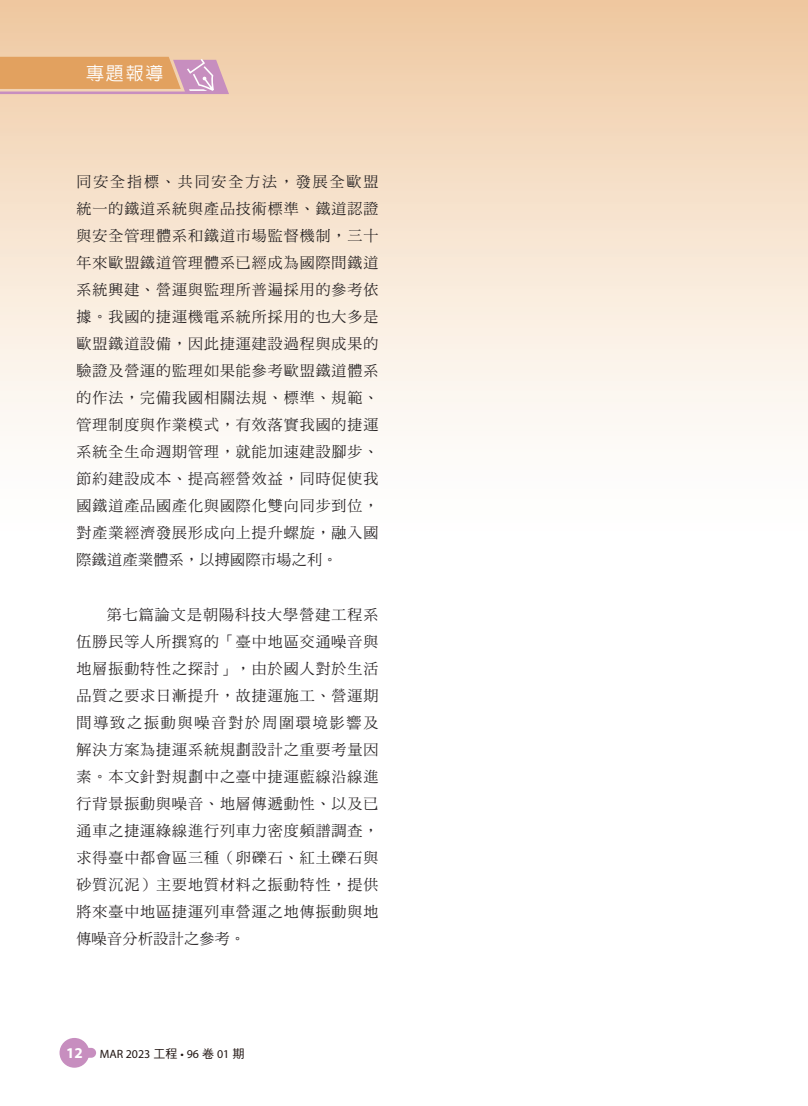
<style>
.page{position:relative;width:808px;height:1106px;background:#fff}
.page>*{position:absolute;margin:0;border:0;box-sizing:border-box;transform-origin:0 0}
.t1{font:500 18px "AR Hei B5";color:#fff}
.t2{font:15px/27px "DF Ming Std W5";letter-spacing:.06em;color:#231f20;text-align:justify}
.t3{font:12px "Myriad Pro";color:#211613}
.s1{font-weight:700;font-size:15px;color:#fff}
.s2{font-family:"DF Hei Std W5"}
</style>
<div class="page">
<div style="left:0;top:0;width:808px;height:614px;background:linear-gradient(to bottom,#f0cda8,#fff)"></div>
<svg style="left:0;top:57px;width:229px;height:37px;background:#dea47f"></svg>
<div style="left:60px;top:1037px;width:29px;height:30px;background:#c78ebf;border-radius:50%"></div>
<div style="left:70px;top:1047px;width:26px;height:10px;background:#c78ebf;border-radius:5px"></div>
<p class="t1" style="left:86px;top:64px;width:79px">專題報導</p>
<p class="t2" style="left:77px;top:168px;width:303px">同安全指標、共同安全方法，發展全歐盟統一的鐵道系統與產品技術標準、鐵道認證與安全管理體系和鐵道市場監督機制，三十年來歐盟鐵道管理體系已經成為國際間鐵道系統興建、營運與監理所普遍採用的參考依據。我國的捷運機電系統所採用的也大多是歐盟鐵道設備，因此捷運建設過程與成果的驗證及營運的監理如果能參考歐盟鐵道體系的作法，完備我國相關法規、標準、規範、管理制度與作業模式，有效落實我國的捷運系統全生命週期管理，就能加速建設腳步、節約建設成本、提高經營效益，同時促使我國鐵道產品國產化與國際化雙向同步到位，對產業經濟發展形成向上提升螺旋，融入國際鐵道產業體系，以搏國際市場之利。</p>
<p class="t2" style="left:77px;top:600px;width:303px;text-indent:30px">第七篇論文是朝陽科技大學營建工程系伍勝民等人所撰寫的「臺中地區交通噪音與地層振動特性之探討」，由於國人對於生活品質之要求日漸提升，故捷運施工、營運期間導致之振動與噪音對於周圍環境影響及解決方案為捷運系統規劃設計之重要考量因素。本文針對規劃中之臺中捷運藍線沿線進行背景振動與噪音、地層傳遞動性、以及已通車之捷運綠線進行列車力密度頻譜調查，求得臺中都會區三種（卵礫石、紅土礫石與砂質沉泥）主要地質材料之振動特性，提供將來臺中地區捷運列車營運之地傳振動與地傳噪音分析設計之參考。</p>
<p class="t3" style="left:66px;top:1046px;width:180px"><span class="s1">12</span> MAR 2023 <span class="s2">工程</span> • 96 <span class="s2">卷</span> 01 <span class="s2">期</span></p>
</div>
